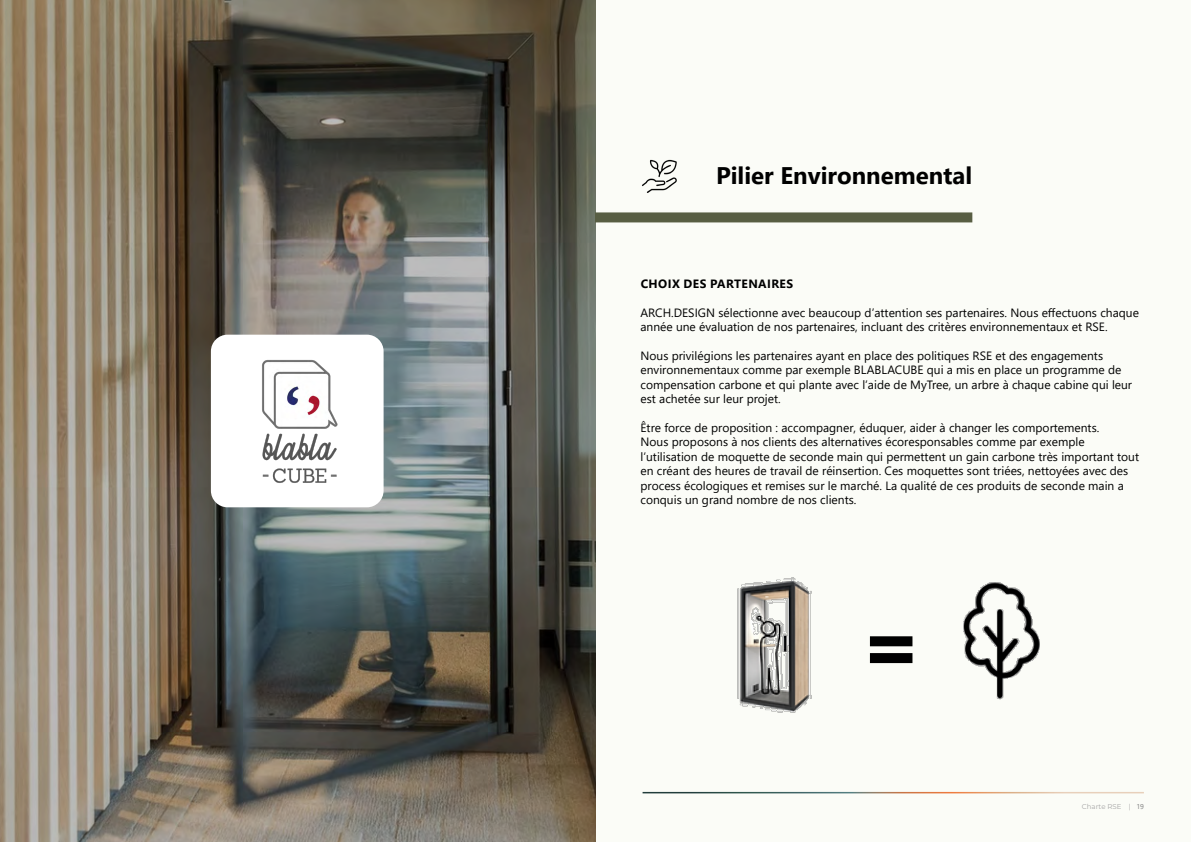
<style>
.page{position:relative;width:1191px;height:842px;background:#fff}
.page>*{position:absolute;margin:0;border:0;box-sizing:border-box;transform-origin:0 0}
.t1{font:700 24px "Segoe UI";color:#000}
.t2{font:12px/14.4px "Segoe UI";color:#000}
.t3{font:700 12px "Segoe UI";letter-spacing:.035em;color:#000}
.t4{font:7px "Montserrat";color:#a6a6a6}
.s1{font-family:"Segoe UI";color:#7f7f7f}
</style>
<div class="page">
<div style="left:595px;top:0;width:596px;height:842px;background:#fbfcf7"></div>
<hr style="left:642px;top:792px;width:501px;height:1px;background:#fff">
<hr style="left:595px;top:0;width:1px;height:842px;background:#000">
<img style="left:0;top:0;width:595px;height:842px">
<div style="left:211px;top:335px;width:172px;height:172px;background:#fff;border-radius:17px"></div>
<img style="left:262px;top:360px;width:76px;height:123px">
<img style="left:642px;top:159px;width:35px;height:34px">
<div style="left:595px;top:212px;width:377px;height:10px;background:#585e43"></div>
<img style="left:737px;top:577px;width:75px;height:136px">
<div style="left:870px;top:636px;width:42px;height:10px;background:#000"></div>
<div style="left:870px;top:653px;width:42px;height:10px;background:#000"></div>
<img style="left:963px;top:582px;width:77px;height:118px">
<h1 class="t1" style="left:716px;top:153px;width:258px">Pilier Environnemental</h1>
<p class="t3" style="left:641px;top:272px;width:154px">CHOIX DES PARTENAIRES</p>
<p class="t2" style="left:640px;top:304px;width:500px">ARCH.DESIGN sélectionne avec beaucoup d’attention ses partenaires. Nous effectuons chaque année une évaluation de nos partenaires, incluant des critères environnementaux et RSE.</p>
<p class="t2" style="left:640px;top:347px;width:493px">Nous privilégions les partenaires ayant en place des politiques RSE et des engagements environnementaux comme par exemple BLABLACUBE qui a mis en place un programme de compensation carbone et qui plante avec l’aide de MyTree, un arbre à chaque cabine qui leur est achetée sur leur projet.</p>
<p class="t2" style="left:640px;top:419px;width:500px">Être force de proposition : accompagner, éduquer, aider à changer les comportements.<br>Nous proposons à nos clients des alternatives écoresponsables comme par exemple l’utilisation de moquette de seconde main qui permettent un gain carbone très important tout en créant des heures de travail de réinsertion. Ces moquettes sont triées, nettoyées avec des process écologiques et remises sur le marché. La qualité de ces produits de seconde main a conquis un grand nombre de nos clients.</p>
<p class="t4" style="left:1081px;top:802px;width:64px">Charte RSE | <span class="s1">19</span></p>
</div>
